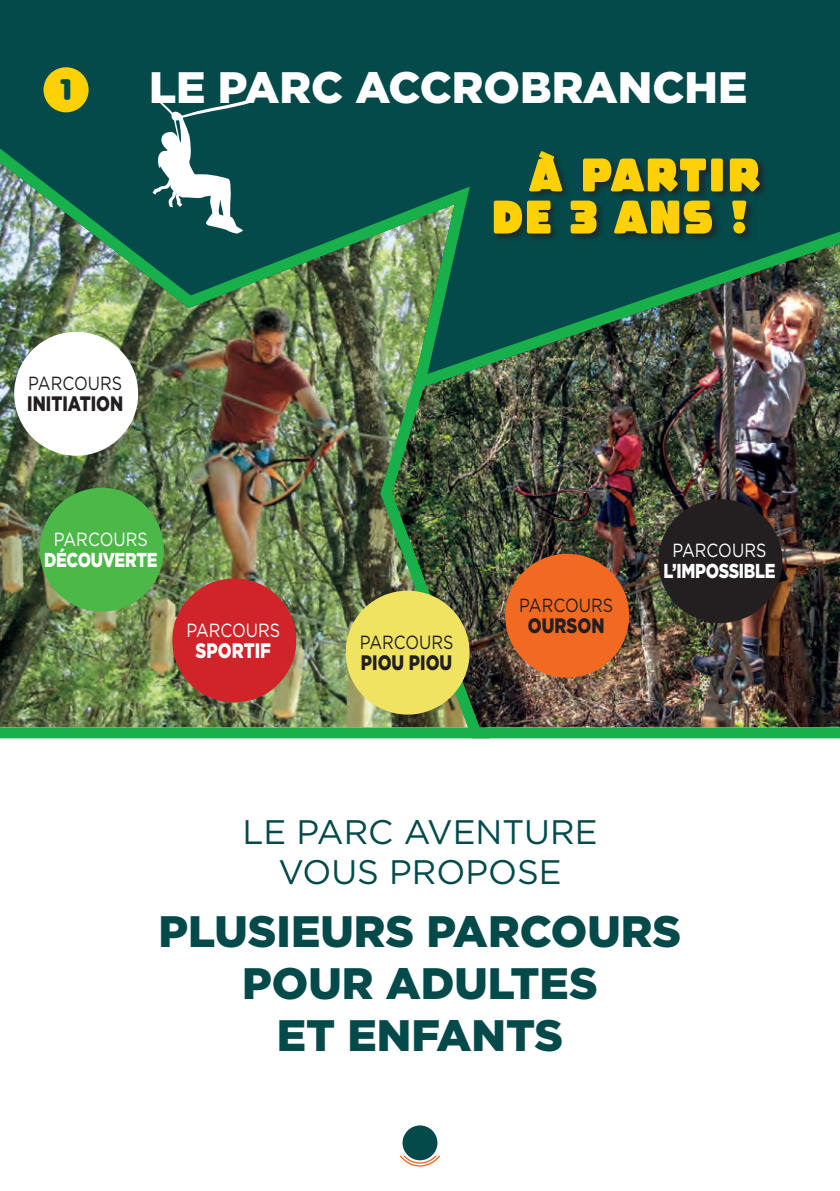
<style>
.page{position:relative;width:840px;height:1191px;background:#fff}
.page>*{position:absolute;margin:0;border:0;box-sizing:border-box;transform-origin:0 0}
.t1{font:900 44px/52px "Gotham";color:#044a4b;text-align:center}
.t2{font:900 44px "Gotham";color:#fff}
.t3{font:34px/40px "Gotham";color:#044a4b;text-align:center}
.t4{font:31.6px "Insaniburger";color:#044a4b}
.t5{font:900 21px "Gotham";color:#231f20;scale:.8 1}
.t6{font:900 21px "Gotham";color:#fff;scale:.8 1}
.t7{font:900 20.2px "Gotham";letter-spacing:-.02em;color:#fff;scale:.8 1}
.t8{font:19px "Gotham";color:#231f20;scale:.85 1}
.t9{font:19px "Gotham";color:#fff;scale:.85 1}
</style>
<div class="page">
<div style="left:0;top:0;width:839px;height:402px;background:#044a4b"></div>
<img style="left:0;top:70px;width:470px;height:1097px">
<img style="left:372px;top:208px;width:467px;height:539px">
<div style="left:14px;top:332px;width:124px;height:124px;background:#fff;border-radius:50%"></div>
<div style="left:40px;top:488px;width:124px;height:123px;background:#4cb848;border-radius:50%"></div>
<div style="left:345px;top:590px;width:124px;height:124px;background:#efe361;border-radius:50%"></div>
<div style="left:172px;top:578px;width:124px;height:124px;background:#d1232a;border-radius:50%"></div>
<div style="left:505px;top:554px;width:123px;height:123px;background:#f26921;border-radius:50%"></div>
<div style="left:658px;top:499px;width:124px;height:124px;background:#231f20;border-radius:50%"></div>
<div style="left:491px;top:149px;width:278px;height:95px;background:#231f20;opacity:.75"></div>
<svg style="left:493px;top:201px;width:252px;height:32px"></svg>
<svg style="left:529px;top:151px;width:230px;height:40px"></svg>
<div style="left:43px;top:67px;width:46px;height:45px;background:#fed006;border-radius:50%"></div>
<div style="left:402px;top:1125px;width:35px;height:35px;background:#044a4b;border-radius:50%"></div>
<svg style="left:399px;top:1155px;width:41px;height:11px"></svg>
<p class="t4" style="left:60px;top:72px;width:13px">1</p>
<p class="t2" style="left:149px;top:62px;width:599px">LE PARC ACCROBRANCHE</p>
<p class="t8" style="left:28px;top:371px;width:112px">PARCOURS</p>
<p class="t5" style="left:27px;top:391px;width:121px">INITIATION</p>
<p class="t9" style="left:54px;top:527px;width:112px">PARCOURS</p>
<p class="t7" style="left:44px;top:548px;width:143px">DÉCOUVERTE</p>
<p class="t9" style="left:186px;top:618px;width:112px">PARCOURS</p>
<p class="t6" style="left:195px;top:638px;width:96px">SPORTIF</p>
<p class="t8" style="left:359px;top:630px;width:112px">PARCOURS</p>
<p class="t5" style="left:361px;top:650px;width:116px">PIOU PIOU</p>
<p class="t8" style="left:519px;top:593px;width:112px">PARCOURS</p>
<p class="t5" style="left:527px;top:613px;width:97px">OURSON</p>
<p class="t9" style="left:672px;top:538px;width:112px">PARCOURS</p>
<p class="t7" style="left:663px;top:559px;width:142px">L’IMPOSSIBLE</p>
<p class="t3" style="left:242px;top:811px;width:356px">LE PARC AVENTURE<br>VOUS PROPOSE</p>
<p class="t1" style="left:158px;top:904px;width:524px">PLUSIEURS PARCOURS<br>POUR ADULTES<br>ET ENFANTS</p>
</div>
